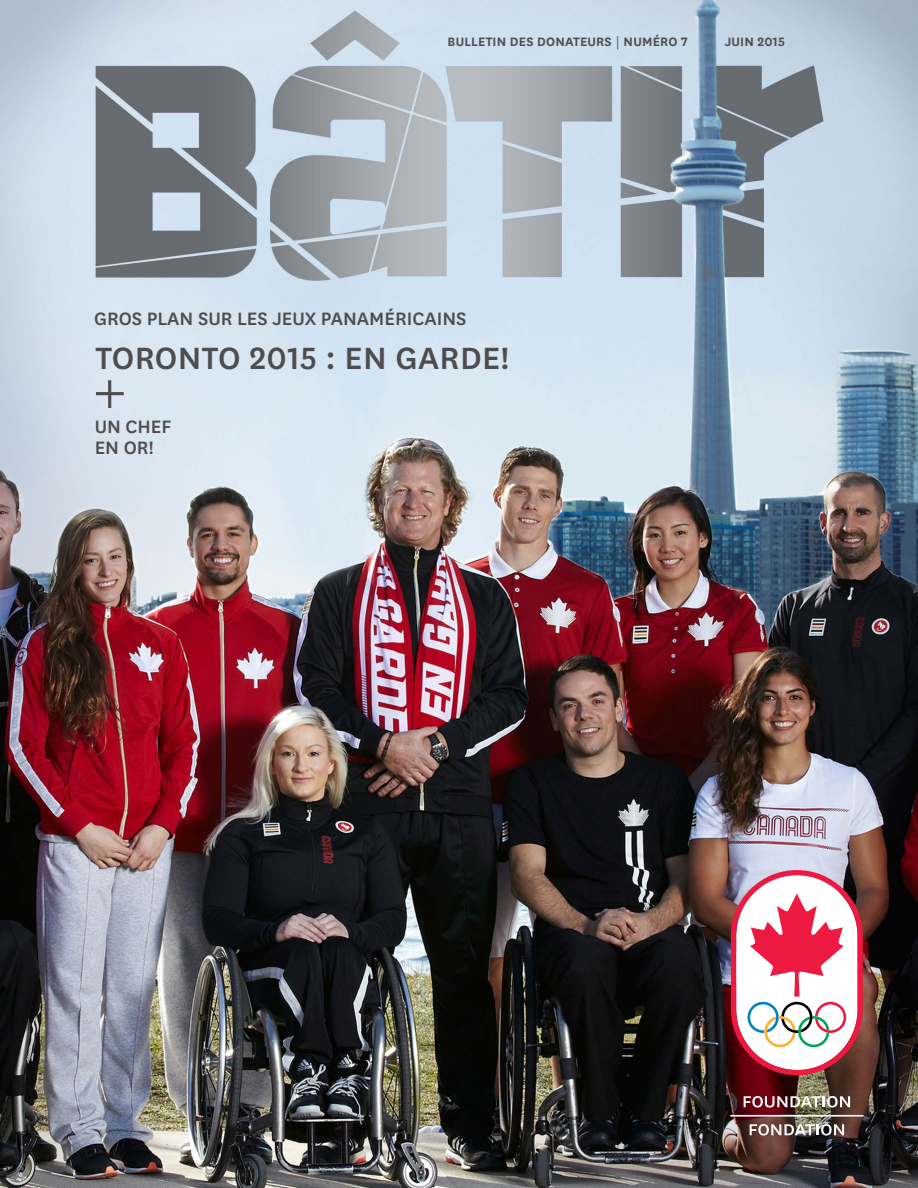
<style>
.page{position:relative;width:918px;height:1188px;background:#fff}
.page>*{position:absolute;margin:0;border:0;box-sizing:border-box;transform-origin:0 0}
.t1{font:68.1px "National";color:#4d4d4f}
.t2{font:500 36px "National";letter-spacing:.01em;color:#4d4d4f}
.t3{font:500 21px/21px "National";color:#4d4d4f}
.t4{font:600 14.25px "National";letter-spacing:.015em;color:#4d4d4f}
.s1{font-weight:300;font-size:18px}
</style>
<div class="page">
<img style="left:0;top:0;width:918px;height:1188px">
<svg style="left:731px;top:870px;width:132px;height:205px"></svg>
<svg style="left:744px;top:1096px;width:106px;height:12px"></svg>
<svg style="left:750px;top:1124px;width:94px;height:12px"></svg>
<hr style="left:730px;top:1115px;width:134px;height:2px;background:#fff">
<p class="t4" style="left:448px;top:32px;width:242px">BULLETIN DES DONATEURS <span class="s1">|</span> NUMÉRO 7</p>
<p class="t4" style="left:725px;top:32px;width:62px">JUIN 2015</p>
<p class="t3" style="left:94px;top:307px;width:374px">GROS PLAN SUR LES JEUX PANAMÉRICAINS</p>
<h2 class="t2" style="left:95px;top:334px;width:415px">TORONTO 2015 : EN GARDE!</h2>
<h1 class="t1" style="left:93px;top:349px;width:35px">+</h1>
<p class="t3" style="left:95px;top:415px;width:78px">UN CHEF<br>EN OR!</p>
</div>
